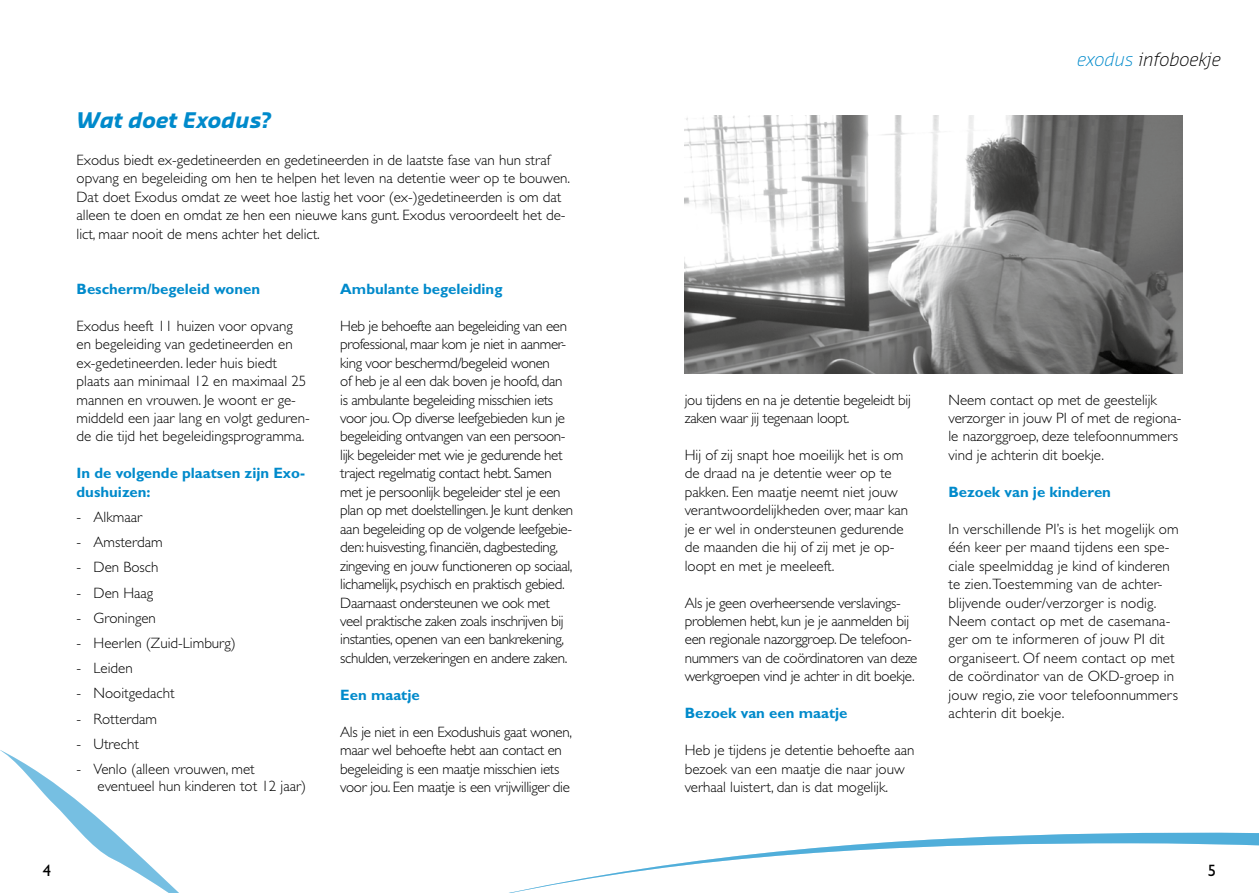
<style>
.page{position:relative;width:1259px;height:893px;background:#fff}
.page>*{position:absolute;margin:0;border:0;box-sizing:border-box;transform-origin:0 0}
.t1{font:italic 700 21px "Sansa";color:#008acb}
.t2{font:italic 300 18px "Sansa";color:#000}
.t3{font:16.5px "Gill Sans";color:#000}
.t4{font:300 15px/18.5px "Gill Sans";color:#000}
.t5{font:300 15px/18.5px "Gill Sans";letter-spacing:-.025em;color:#000}
.t6{font:300 15px/18.5px "Gill Sans";letter-spacing:-.02em;color:#000}
.t7{font:700 15px/18.5px "Gill Sans";color:#008acb}
.s1{color:#008acb}
</style>
<div class="page">
<svg style="left:0;top:750px;width:179px;height:143px"></svg>
<svg style="left:509px;top:832px;width:750px;height:61px"></svg>
<img style="left:685px;top:116px;width:497px;height:257px">
<h1 class="t1" style="left:77px;top:107px;width:197px">Wat doet Exodus?</h1>
<p class="t4" style="left:77px;top:150px;width:495px">Exodus biedt ex-gedetineerden en gedetineerden in de laatste fase van hun straf opvang en begeleiding om hen te helpen het leven na detentie weer op te bouwen.<br>Dat doet Exodus omdat ze weet hoe lastig het voor (ex-)gedetineerden is om dat alleen te doen en omdat ze hen een nieuwe kans gunt. Exodus veroordeelt het de&shy;lict, maar nooit de mens achter het delict.</p>
<p class="t7" style="left:77px;top:279px;width:185px">Bescherm/begeleid wonen</p>
<p class="t4" style="left:77px;top:317px;width:235px">Exodus heeft 11 huizen voor opvang en begeleiding van gedetineerden en ex-gedetineerden. Ieder huis biedt plaats aan minimaal 12 en maximaal 25 mannen en vrouwen. Je woont er ge&shy;middeld een jaar lang en volgt geduren&shy;de die tijd het begeleidingsprogramma.</p>
<p class="t7" style="left:77px;top:464px;width:230px">In de volgende plaatsen zijn Exo&shy;dushuizen:</p>
<p class="t4" style="left:77px;top:508px;width:67px">- Alkmaar</p>
<p class="t4" style="left:77px;top:533px;width:88px">- Amsterdam</p>
<p class="t4" style="left:77px;top:558px;width:83px">- Den Bosch</p>
<p class="t4" style="left:77px;top:583px;width:78px">- Den Haag</p>
<p class="t4" style="left:77px;top:609px;width:81px">- Groningen</p>
<p class="t4" style="left:77px;top:634px;width:161px">- Heerlen (Zuid-Limburg)</p>
<p class="t4" style="left:77px;top:659px;width:58px">- Leiden</p>
<p class="t4" style="left:77px;top:684px;width:99px">- Nooitgedacht</p>
<p class="t4" style="left:77px;top:709px;width:82px">- Rotterdam</p>
<p class="t4" style="left:77px;top:735px;width:64px">- Utrecht</p>
<p class="t4" style="left:98px;top:761px;width:210px;line-height:16.5px;text-indent:-21px">- Venlo (alleen vrouwen, met eventueel hun kinderen tot 12 jaar)</p>
<p class="t7" style="left:340px;top:279px;width:164px">Ambulante begeleiding</p>
<p class="t5" style="left:340px;top:317px;width:234px">Heb je behoefte aan begeleiding van een professional, maar kom je niet in aanmer&shy;king voor beschermd/begeleid wonen<br>of heb je al een dak boven je hoofd, dan is ambulante begeleiding misschien iets voor jou. Op diverse leefgebieden kun je begeleiding ontvangen van een persoon&shy;lijk begeleider met wie je gedurende het traject regelmatig contact hebt. Samen met je persoonlijk begeleider stel je een plan op met doelstellingen. Je kunt denken aan begeleiding op de volgende leefgebie&shy;den: huisvesting, financiën, dagbesteding, zingeving en jouw functioneren op sociaal, lichamelijk, psychisch en praktisch gebied.<br>Daarnaast ondersteunen we ook met veel praktische zaken zoals inschrijven bij instanties, openen van een bankrekening, schulden, verzekeringen en andere zaken.</p>
<p class="t7" style="left:340px;top:685px;width:81px">Een maatje</p>
<p class="t6" style="left:340px;top:722px;width:233px">Als je niet in een Exodushuis gaat wonen, maar wel behoefte hebt aan contact en begeleiding is een maatje misschien iets voor jou. Een maatje is een vrijwilliger die</p>
<p class="t2" style="left:1077px;top:47px;width:145px"><span class="s1">exodus</span> infoboekje</p>
<p class="t6" style="left:685px;top:390px;width:228px">jou tijdens en na je detentie begeleidt bij zaken waar jij tegenaan loopt.</p>
<p class="t4" style="left:685px;top:446px;width:225px">Hij of zij snapt hoe moeilijk het is om de draad na je detentie weer op te pakken. Een maatje neemt niet jouw verantwoordelijkheden over, maar kan je er wel in ondersteunen gedurende de maanden die hij of zij met je op&shy;loopt en met je meeleeft.</p>
<p class="t6" style="left:685px;top:593px;width:234px">Als je geen overheersende verslavings&shy;problemen hebt, kun je je aanmelden bij een regionale nazorggroep. De telefoon&shy;nummers van de coördinatoren van deze werkgroepen vind je achter in dit boekje.</p>
<p class="t7" style="left:685px;top:704px;width:164px">Bezoek van een maatje</p>
<p class="t4" style="left:685px;top:741px;width:231px">Heb je tijdens je detentie behoefte aan bezoek van een maatje die naar jouw verhaal luistert, dan is dat mogelijk.</p>
<p class="t4" style="left:948px;top:390px;width:235px">Neem contact op met de geestelijk verzorger in jouw PI of met de regiona&shy;le nazorggroep, deze telefoonnummers vind je achterin dit boekje.</p>
<p class="t7" style="left:948px;top:482px;width:164px">Bezoek van je kinderen</p>
<p class="t4" style="left:948px;top:519px;width:232px">In verschillende PI’s is het mogelijk om één keer per maand tijdens een spe&shy;ciale speelmiddag je kind of kinderen te zien. Toestemming van de achter&shy;blijvende ouder/verzorger is nodig.<br>Neem contact op met de casemana&shy;ger om te informeren of jouw PI dit organiseert. Of neem contact op met de coördinator van de OKD-groep in jouw regio, zie voor telefoonnummers achterin dit boekje.</p>
<p class="t3" style="left:43px;top:861px;width:10px">4</p>
<p class="t3" style="left:1208px;top:861px;width:10px">5</p>
</div>
